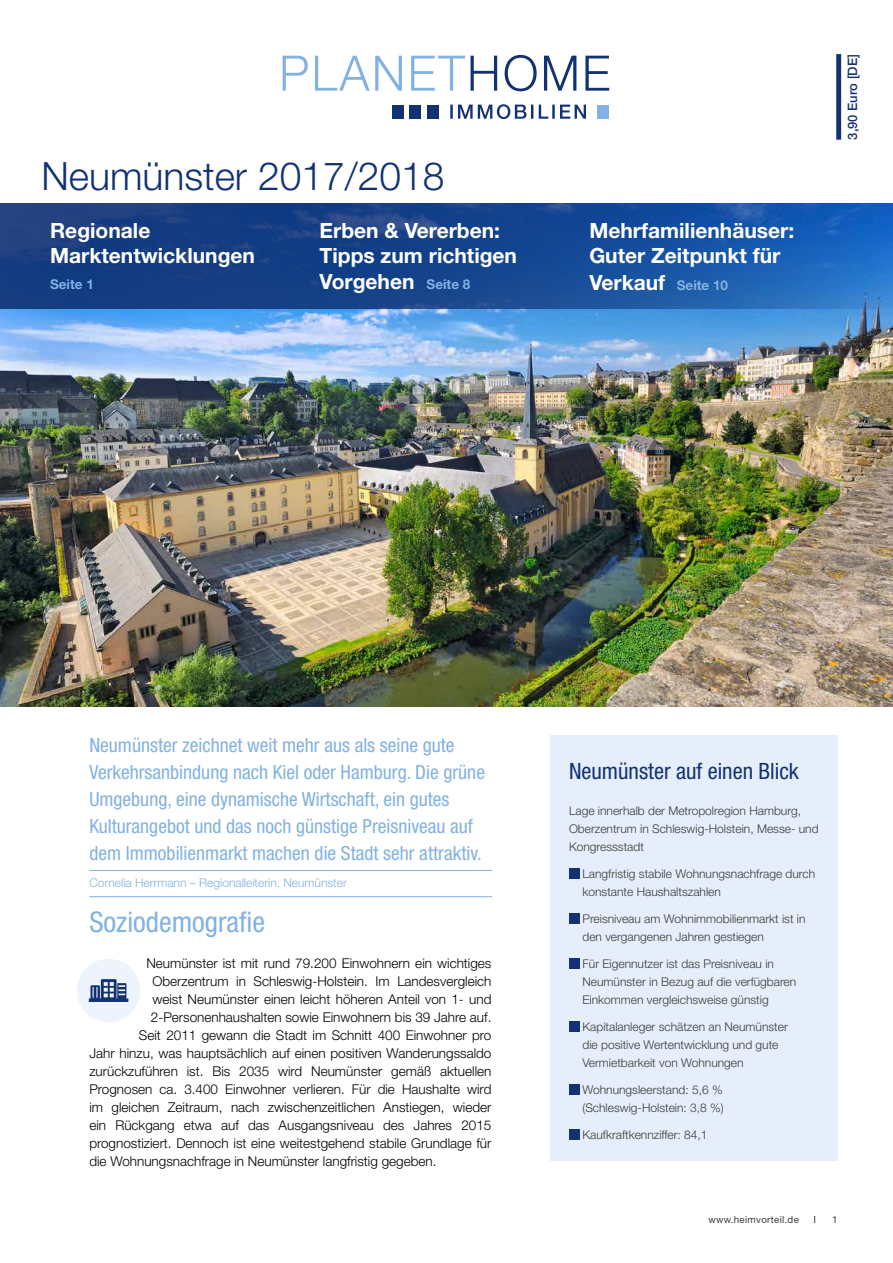
<style>
.page{position:relative;width:893px;height:1263px;background:#fff}
.page>*{position:absolute;margin:0;border:0;box-sizing:border-box;transform-origin:0 0}
.t1{font:300 39px "Helvetica Neue LT Std";color:#123274}
.t2{font:condensed 28.5px "Helvetica Neue LT Std";color:#81b2e1}
.t3{font:condensed 22.5px "Helvetica Neue LT Std";color:#123274}
.t4{font:700 21px/25.7px "Helvetica Neue LT Std";color:#fff}
.t5{font:condensed 19.5px/27px "Helvetica Neue LT Std";color:#81b2e1}
.t6{font:300 13.5px "Helvetica Neue LT Std";color:#000}
.t7{font:700 13.5px "Helvetica Neue LT Std";color:#81b2e1}
.t8{font:500 13.05px "Helvetica Neue LT Std";color:#123274}
.t9{font:300 12px/18px "Helvetica Neue LT Std";color:#3c3c3b}
.t10{font:300 12px "Helvetica Neue LT Std";color:#81b2e1}
.t11{font:9.75px "Helvetica Neue LT Std";letter-spacing:.03em;color:#3c3c3b}
.s1{font-size:13.5px;color:#81b2e1}
</style>
<div class="page">
<div style="left:77px;top:959px;width:63px;height:63px;background:#eef4fb;border-radius:50%"></div>
<svg style="left:89px;top:979px;width:39px;height:23px"></svg>
<div style="left:550px;top:735px;width:288px;height:426px;background:#e5eefa"></div>
<div style="left:569px;top:868px;width:10px;height:10px;background:#123274"></div>
<div style="left:569px;top:913px;width:10px;height:10px;background:#123274"></div>
<div style="left:569px;top:958px;width:10px;height:10px;background:#123274"></div>
<div style="left:569px;top:1021px;width:10px;height:10px;background:#123274"></div>
<div style="left:569px;top:1084px;width:10px;height:10px;background:#123274"></div>
<div style="left:569px;top:1129px;width:10px;height:10px;background:#123274"></div>
<hr style="left:89px;top:870px;width:403px;height:1px;background:#81b2e1">
<hr style="left:89px;top:896px;width:403px;height:1px;background:#81b2e1">
<img style="left:0;top:309px;width:893px;height:397px">
<div style="left:836px;top:54px;width:5px;height:86px;background:#123274"></div>
<svg style="left:471px;top:55px;width:138px;height:36px"></svg>
<svg style="left:283px;top:56px;width:182px;height:35px"></svg>
<div style="left:597px;top:105px;width:12px;height:14px;background:#81b2e1"></div>
<div style="left:392px;top:105px;width:12px;height:14px;background:#123274"></div>
<div style="left:409px;top:105px;width:12px;height:14px;background:#123274"></div>
<div style="left:427px;top:105px;width:12px;height:14px;background:#123274"></div>
<svg style="left:450px;top:104px;width:136px;height:15px"></svg>
<svg style="left:0;top:203px;width:893px;height:106px;background:#184a94"></svg>
<h1 class="t1" style="left:41px;top:152px;width:405px">Neumünster 2017/2018</h1>
<h3 class="t4" style="left:320px;top:217px;width:199px">Erben &amp; Vererben:<br>Tipps zum richtigen<br>Vorgehen <span class="s1">Seite 8</span></h3>
<h3 class="t4" style="left:589px;top:217px;width:206px;line-height:26.1px">Mehrfamilienhäuser:<br>Guter Zeitpunkt für<br>Verkauf <span class="s1">Seite 10</span></h3>
<h3 class="t4" style="left:50px;top:217px;width:206px;line-height:25.2px">Regionale<br>Marktentwicklungen</h3>
<p class="t7" style="left:50px;top:276px;width:45px">Seite 1</p>
<p class="t8" style="left:845px;top:140px;width:87px;rotate:-90deg">3,90 Euro [DE]</p>
<p class="t5" style="left:89px;top:732px;width:397px">Neumünster zeichnet weit mehr aus als seine gute Verkehrsanbindung nach Kiel oder Hamburg. Die grüne Umgebung, eine dynamische Wirtschaft, ein gutes Kulturangebot und das noch günstige Preisniveau auf dem Immobilienmarkt machen die Stadt sehr attraktiv.</p>
<p class="t10" style="left:89px;top:876px;width:259px">Cornelia Herrmann – Regionalleiterin, Neumünster</p>
<h2 class="t2" style="left:89px;top:906px;width:177px">Soziodemografie</h2>
<p class="t6" style="left:146px;top:955px;width:347px">Neumünster ist mit rund 79.200 Einwohnern ein wichtiges</p>
<p class="t6" style="left:152px;top:973px;width:340px">Oberzentrum in Schleswig-Holstein. Im Landesvergleich</p>
<p class="t6" style="left:152px;top:991px;width:340px">weist Neumünster einen leicht höheren Anteil von 1- und</p>
<p class="t6" style="left:151px;top:1009px;width:342px">2-Personenhaushalten sowie Einwohnern bis 39 Jahre auf.</p>
<p class="t6" style="left:139px;top:1027px;width:354px">Seit 2011 gewann die Stadt im Schnitt 400 Einwohner pro</p>
<p class="t6" style="left:89px;top:1045px;width:404px">Jahr hinzu, was hauptsächlich auf einen positiven Wanderungssaldo</p>
<p class="t6" style="left:89px;top:1063px;width:404px">zurückzuführen ist. Bis 2035 wird Neumünster gemäß aktuellen</p>
<p class="t6" style="left:89px;top:1081px;width:403px">Prognosen ca. 3.400 Einwohner verlieren. Für die Haushalte wird</p>
<p class="t6" style="left:89px;top:1099px;width:404px">im gleichen Zeitraum, nach zwischenzeitlichen Anstiegen, wieder</p>
<p class="t6" style="left:89px;top:1117px;width:403px">ein Rückgang etwa auf das Ausgangsniveau des Jahres 2015</p>
<p class="t6" style="left:89px;top:1135px;width:404px">prognostiziert. Dennoch ist eine weitestgehend stabile Grundlage für</p>
<p class="t6" style="left:89px;top:1153px;width:349px">die Wohnungsnachfrage in Neumünster langfristig gegeben.</p>
<h3 class="t3" style="left:569px;top:758px;width:231px">Neumünster auf einen Blick</h3>
<p class="t9" style="left:569px;top:802px;width:251px">Lage innerhalb der Metropolregion Hamburg,<br>Oberzentrum in Schleswig-Holstein, Messe- und<br>Kongressstadt</p>
<p class="t9" style="left:582px;top:865px;width:234px">Langfristig stabile Wohnungsnachfrage durch konstante Haushaltszahlen</p>
<p class="t9" style="left:582px;top:910px;width:225px">Preisniveau am Wohnimmobilienmarkt ist in den vergangenen Jahren gestiegen</p>
<p class="t9" style="left:582px;top:955px;width:215px">Für Eigennutzer ist das Preisniveau in<br>Neumünster in Bezug auf die verfügbaren<br>Einkommen vergleichsweise günstig</p>
<p class="t9" style="left:582px;top:1018px;width:207px">Kapitalanleger schätzen an Neumünster die positive Wertentwicklung und gute<br>Vermietbarkeit von Wohnungen</p>
<p class="t9" style="left:582px;top:1081px;width:143px">Wohnungsleerstand: 5,6 % (Schleswig-Holstein: 3,8 %)</p>
<p class="t9" style="left:582px;top:1126px;width:127px">Kaufkraftkennziffer: 84,1</p>
<p class="t11" style="left:708px;top:1214px;width:92px">www.heimvorteil.de</p>
<p class="t11" style="left:832px;top:1214px;width:7px">1</p>
</div>
